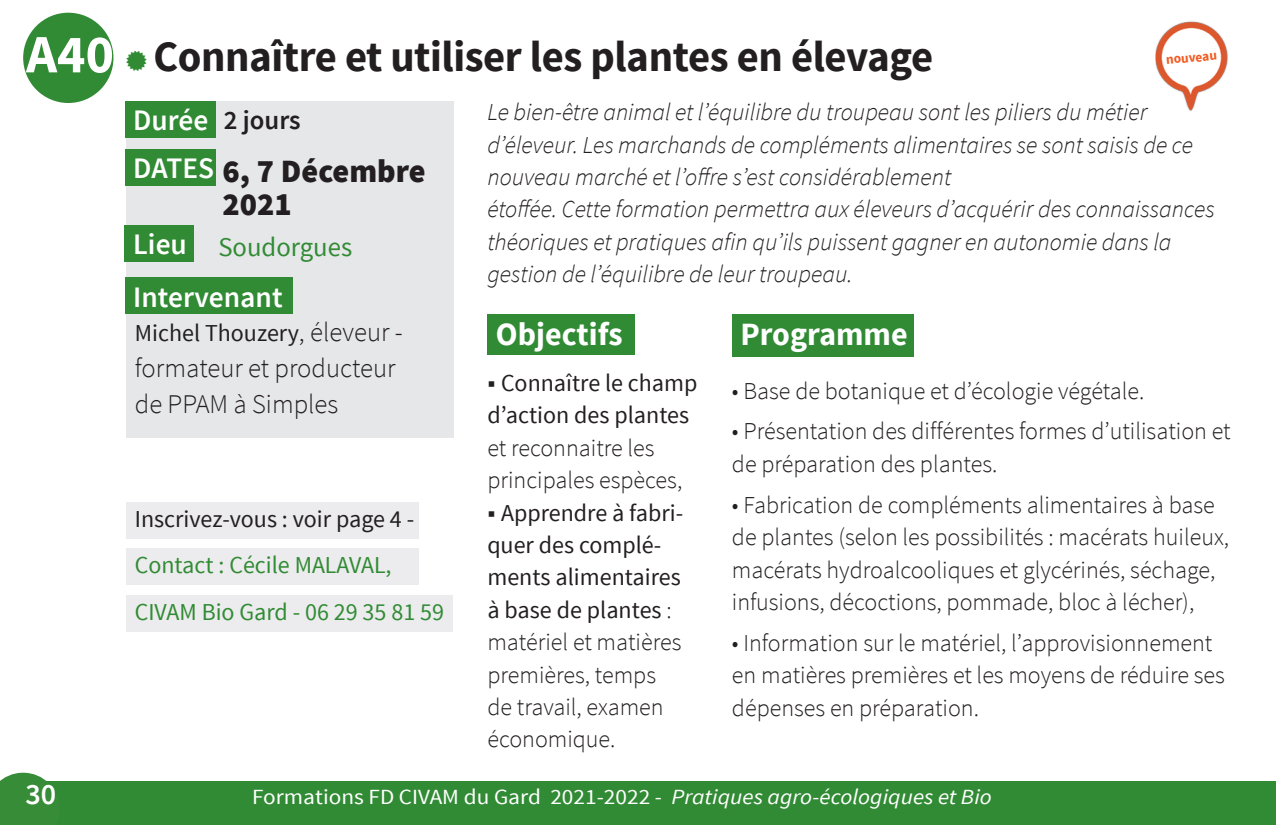
<style>
.page{position:relative;width:1276px;height:825px;background:#fff}
.page>*{position:absolute;margin:0;border:0;box-sizing:border-box;transform-origin:0 0}
.t1{font:700 54px "Source Sans Pro";color:#fff}
.t2{font:700 43.2px "Source Sans Pro";letter-spacing:-.01em;color:#231f20}
.t3{font:700 32.4px "Source Sans Pro";color:#fff}
.t4{font:900 32.4px/33px "Source Sans Pro";color:#231f20}
.t5{font:600 30px "Source Sans Pro";color:#fff}
.t6{font:600 29.7px "Source Sans Pro";color:#fff}
.t7{font:300 27px "Source Sans Pro";color:#231f20}
.t8{font:27px "Source Sans Pro";color:#318b34}
.t9{font:600 27px "Source Sans Pro";color:#231f20}
.t10{font:300 24.3px/32.4px "Source Sans Pro";color:#231f20}
.t11{font:italic 300 24.3px/32.4px "Source Sans Pro";color:#231f20}
.t12{font:24.3px/32.4px "Source Sans Pro";color:#231f20}
.t13{font:24.3px "Source Sans Pro";color:#318b34}
.t14{font:21.6px "Source Sans Pro";color:#fff;scale:1.08 1}
.t15{font:700 13.5px "Source Sans Pro";color:#f25b21}
.s1{font-weight:300;font-size:27px}
.s2{font-weight:400;font-size:27px}
.s3{font-weight:400}
.s4{font-size:27px}
.s5{font-weight:300}
.s6{font-style:italic}
</style>
<div class="page">
<div style="left:0;top:781px;width:1276px;height:44px;background:#318b34"></div>
<svg style="left:0;top:773px;width:47px;height:8px"></svg>
<div style="left:487px;top:314px;width:147px;height:40px;background:#318b34"></div>
<div style="left:732px;top:314px;width:181px;height:42px;background:#318b34"></div>
<div style="left:126px;top:101px;width:327px;height:336px;background:#e6e7e9"></div>
<div style="left:125px;top:101px;width:90px;height:37px;background:#318b34"></div>
<div style="left:125px;top:149px;width:90px;height:37px;background:#318b34"></div>
<div style="left:125px;top:225px;width:69px;height:36px;background:#318b34"></div>
<div style="left:125px;top:278px;width:168px;height:36px;background:#318b34"></div>
<div style="left:23px;top:13px;width:90px;height:90px;background:#318b34;border-radius:50%"></div>
<div style="left:126px;top:502px;width:293px;height:37px;background:#ececee"></div>
<div style="left:126px;top:548px;width:293px;height:37px;background:#ececee"></div>
<div style="left:126px;top:595px;width:327px;height:37px;background:#ececee"></div>
<img style="left:1155px;top:21px;width:73px;height:90px">
<p class="t1" style="left:26px;top:20px;width:89px">A40</p>
<p class="t2" style="left:153px;top:29px;width:781px">Connaître et utiliser les plantes en élevage</p>
<p class="t11" style="left:487px;top:96px;width:707px">Le bien-être animal et l’équilibre du troupeau sont les piliers du métier d’éleveur. Les marchands de compléments alimentaires se sont saisis de ce nouveau marché et l’offre s’est considérablement</p>
<p class="t11" style="left:487px;top:193px;width:729px">étoffée. Cette formation permettra aux éleveurs d’acquérir des connaissances théoriques et pratiques afin qu’ils puissent gagner en autonomie dans la gestion de l’équilibre de leur troupeau.</p>
<p class="t15" style="left:1165px;top:51px;width:52px;rotate:-5deg">nouveau</p>
<p class="t6" style="left:133px;top:102px;width:77px">Durée</p>
<p class="t9" style="left:224px;top:103px;width:78px">2 jours</p>
<p class="t4" style="left:223px;top:156px;width:205px">6, 7 Décembre<br>2021</p>
<p class="t6" style="left:133px;top:150px;width:82px">DATES</p>
<p class="t6" style="left:133px;top:226px;width:55px">Lieu</p>
<p class="t8" style="left:218px;top:230px;width:135px">Soudorgues</p>
<p class="t6" style="left:133px;top:278px;width:151px">Intervenant</p>
<p class="t12" style="left:135px;top:317px;width:269px">Michel Thouzery<span class="s1">, éleveur -</span></p>
<p class="t7" style="left:135px;top:351px;width:262px">formateur et producteur</p>
<p class="t7" style="left:135px;top:387px;width:205px">de PPAM à Simples</p>
<p class="t12" style="left:135px;top:503px;width:281px">Inscrivez-vous : voir page 4 -</p>
<p class="t13" style="left:135px;top:550px;width:258px">Contact : Cécile MALAVAL,</p>
<p class="t13" style="left:135px;top:597px;width:311px">CIVAM Bio Gard - 06 29 35 81 59</p>
<p class="t3" style="left:496px;top:314px;width:128px">Objectifs</p>
<p class="t3" style="left:740px;top:314px;width:169px">Programme</p>
<p class="t10" style="left:732px;top:374px;width:414px">• Base de botanique et d’écologie végétale.</p>
<p class="t10" style="left:732px;top:415px;width:500px">• Présentation des différentes formes d’utilisation et de préparation des plantes.</p>
<p class="t10" style="left:732px;top:489px;width:498px">• Fabrication de compléments alimentaires à base de plantes (selon les possibilités : macérats huileux, macérats hydroalcooliques et glycérinés, séchage, infusions, décoctions, pommade, bloc à lécher),</p>
<p class="t10" style="left:732px;top:627px;width:494px">• Information sur le matériel, l’approvisionnement en matières premières et les moyens de réduire ses dépenses en préparation.</p>
<p class="t10" style="left:487px;top:367px;width:212px"><span class="s2">■</span> <span class="s3">Connaître le champ d’action des plantes </span>et reconnaitre les principales espèces,</p>
<p class="t12" style="left:487px;top:497px;width:197px"><span class="s4">■</span> Apprendre à fabri&shy;quer des complé&shy;ments alimentaires à base de plantes <span class="s5">: matériel et matières premières, temps de travail, examen économique.</span></p>
<p class="t5" style="left:26px;top:775px;width:32px">30</p>
<p class="t14" style="left:252px;top:783px;width:686px">Formations FD CIVAM du Gard 2021-2022 - <span class="s6">Pratiques agro-écologiques et Bio</span></p>
</div>
